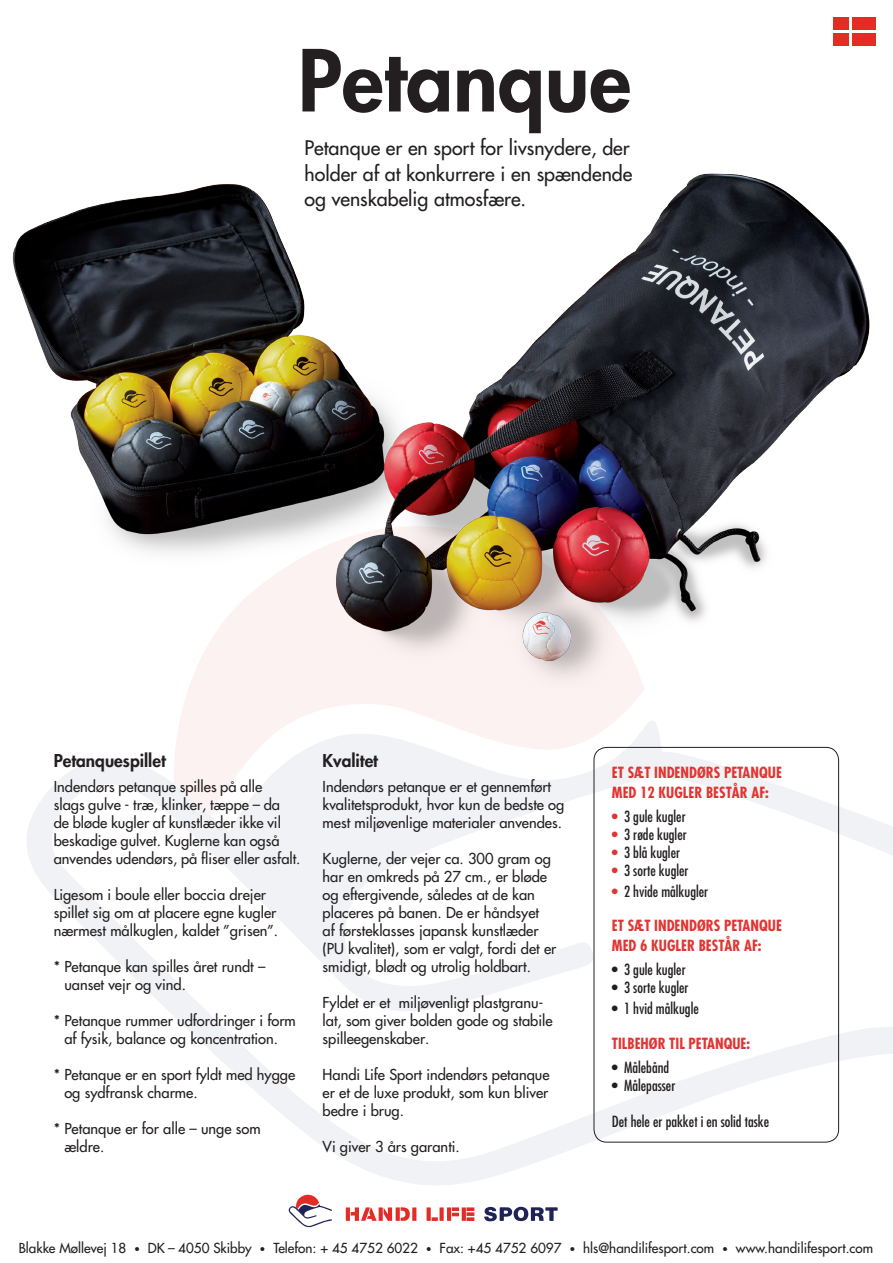
<style>
.page{position:relative;width:893px;height:1263px;background:#fff}
.page>*{position:absolute;margin:0;border:0;box-sizing:border-box;transform-origin:0 0}
.t1{font:800 83.1px "Futura";color:#231f20}
.t2{font:19.65px/25.3px "Futura";color:#231f20}
.t3{font:800 17.25px "Futura";color:#231f20}
.t4{font:condensed 15px "Futura";color:#231f20}
.t5{font:700 condensed 15px/19.5px "Futura";color:#e13532}
.t6{font:14.7px/18px "Futura";color:#231f20}
.t7{font:13.5px "Futura";color:#231f20}
.s1{color:#e13532}
.s2{font-size:10.5px}
</style>
<div class="page">
<svg style="left:181px;top:689px;width:463px;height:27px;fill:#fdf2f2"></svg>
<svg style="left:27px;top:716px;width:866px;height:469px"></svg>
<div style="left:833px;top:18px;width:16px;height:12px;background:#e42c26"></div>
<div style="left:853px;top:18px;width:23px;height:12px;background:#e42c26"></div>
<div style="left:853px;top:34px;width:23px;height:12px;background:#e42c26"></div>
<div style="left:833px;top:34px;width:16px;height:12px;background:#e42c26"></div>
<svg style="left:289px;top:1195px;width:43px;height:32px"></svg>
<hr style="left:346px;top:1207px;width:4px;height:14px;background:#e22d26">
<svg style="left:379px;top:1207px;width:4px;height:14px"></svg>
<svg style="left:396px;top:1207px;width:4px;height:14px"></svg>
<svg style="left:412px;top:1207px;width:4px;height:14px"></svg>
<svg style="left:427px;top:1207px;width:4px;height:14px"></svg>
<div style="left:439px;top:1207px;width:5px;height:14px;background:#e22d26"></div>
<hr style="left:447px;top:1207px;width:4px;height:14px;background:#e22d26">
<svg style="left:462px;top:1207px;width:4px;height:14px"></svg>
<svg style="left:432px;top:1217px;width:6px;height:4px"></svg>
<svg style="left:466px;top:1207px;width:8px;height:14px"></svg>
<svg style="left:452px;top:1207px;width:7px;height:9px"></svg>
<svg style="left:351px;top:1207px;width:26px;height:14px"></svg>
<svg style="left:384px;top:1207px;width:8px;height:14px"></svg>
<svg style="left:400px;top:1207px;width:10px;height:14px"></svg>
<svg style="left:484px;top:1207px;width:74px;height:14px"></svg>
<div style="left:594px;top:747px;width:245px;height:395px;border:1px solid #231f20;border-radius:13px"></div>
<img style="left:12px;top:173px;width:858px;height:516px">
<h1 class="t1" style="left:298px;top:25px;width:334px">Petanque</h1>
<h2 class="t2" style="left:305px;top:135px;width:329px">Petanque er en sport for livsnydere, der holder af at konkurrere i en spændende og venskabelig atmosfære.</h2>
<p class="t3" style="left:54px;top:749px;width:113px">Petanquespillet</p>
<p class="t6" style="left:54px;top:777px;width:248px">Indendørs petanque spilles på alle<br>slags gulve - træ, klinker, tæppe – da<br>de bløde kugler af kunstlæder ikke vil beskadige gulvet. Kuglerne kan også anvendes udendørs, på fliser eller asfalt.</p>
<p class="t6" style="left:54px;top:885px;width:226px">Ligesom i boule eller boccia drejer spillet sig om at placere egne kugler nærmest målkuglen, kaldet ”grisen”.</p>
<p class="t6" style="left:64px;top:957px;width:202px;text-indent:-11px">* Petanque kan spilles året rundt – uanset vejr og vind.</p>
<p class="t6" style="left:54px;top:1011px;width:244px;text-align:center">* Petanque rummer udfordringer i form af fysik, balance og koncentration.</p>
<p class="t6" style="left:64px;top:1065px;width:232px;text-indent:-11px">* Petanque er en sport fyldt med hygge og sydfransk charme.</p>
<p class="t6" style="left:64px;top:1119px;width:198px;text-indent:-11px">* Petanque er for alle – unge som ældre.</p>
<p class="t3" style="left:323px;top:749px;width:57px">Kvalitet</p>
<p class="t6" style="left:323px;top:777px;width:243px">Indendørs petanque er et gennemført kvalitetsprodukt, hvor kun de bedste og mest miljøvenlige materialer anvendes.</p>
<p class="t6" style="left:323px;top:849px;width:235px">Kuglerne, der vejer ca. 300 gram og har en omkreds på 27 cm., er bløde og eftergivende, således at de kan placeres på banen. De er håndsyet<br>af førsteklasses japansk kunstlæder (PU kvalitet), som er valgt, fordi det er smidigt, blødt og utrolig holdbart.</p>
<p class="t6" style="left:323px;top:993px;width:231px">Fyldet er et miljøvenligt plastgranu&shy;lat, som giver bolden gode og stabile spilleegenskaber.</p>
<p class="t6" style="left:323px;top:1065px;width:228px;text-align:justify">Handi Life Sport indendørs petanque er et de luxe produkt, som kun bliver bedre i brug.</p>
<p class="t6" style="left:323px;top:1137px;width:139px">Vi giver 3 års garanti.</p>
<p class="t5" style="left:612px;top:763px;width:170px">ET SÆT INDENDØRS PETANQUE<br>MED 12 KUGLER BESTÅR AF:</p>
<p class="t4" style="left:612px;top:807px;width:75px"><span class="s1">•</span> 3 gule kugler</p>
<p class="t4" style="left:612px;top:825px;width:76px"><span class="s1">•</span> 3 røde kugler</p>
<p class="t4" style="left:612px;top:843px;width:70px"><span class="s1">•</span> 3 blå kugler</p>
<p class="t4" style="left:612px;top:861px;width:78px"><span class="s1">•</span> 3 sorte kugler</p>
<p class="t4" style="left:612px;top:882px;width:98px"><span class="s1">•</span> 2 hvide målkugler</p>
<p class="t5" style="left:612px;top:916px;width:170px">ET SÆT INDENDØRS PETANQUE<br>MED 6 KUGLER BESTÅR AF:</p>
<p class="t4" style="left:612px;top:960px;width:75px">• 3 gule kugler</p>
<p class="t4" style="left:612px;top:978px;width:78px">• 3 sorte kugler</p>
<p class="t4" style="left:612px;top:999px;width:88px">• 1 hvid målkugle</p>
<p class="t5" style="left:612px;top:1033px;width:140px">TILBEHØR TIL PETANQUE:</p>
<p class="t4" style="left:612px;top:1057px;width:59px">• Målebånd</p>
<p class="t4" style="left:612px;top:1075px;width:65px">• Målepasser</p>
<p class="t4" style="left:612px;top:1111px;width:159px">Det hele er pakket i en solid taske</p>
<p class="t7" style="left:19px;top:1239px;width:856px">Blakke Møllevej 18 <span class="s2">•</span> DK – 4050 Skibby <span class="s2">•</span> Telefon: + 45 4752 6022 <span class="s2">•</span> Fax: +45 4752 6097 <span class="s2">•</span> hls@handilifesport.com <span class="s2">•</span> www.handilifesport.com</p>
</div>
